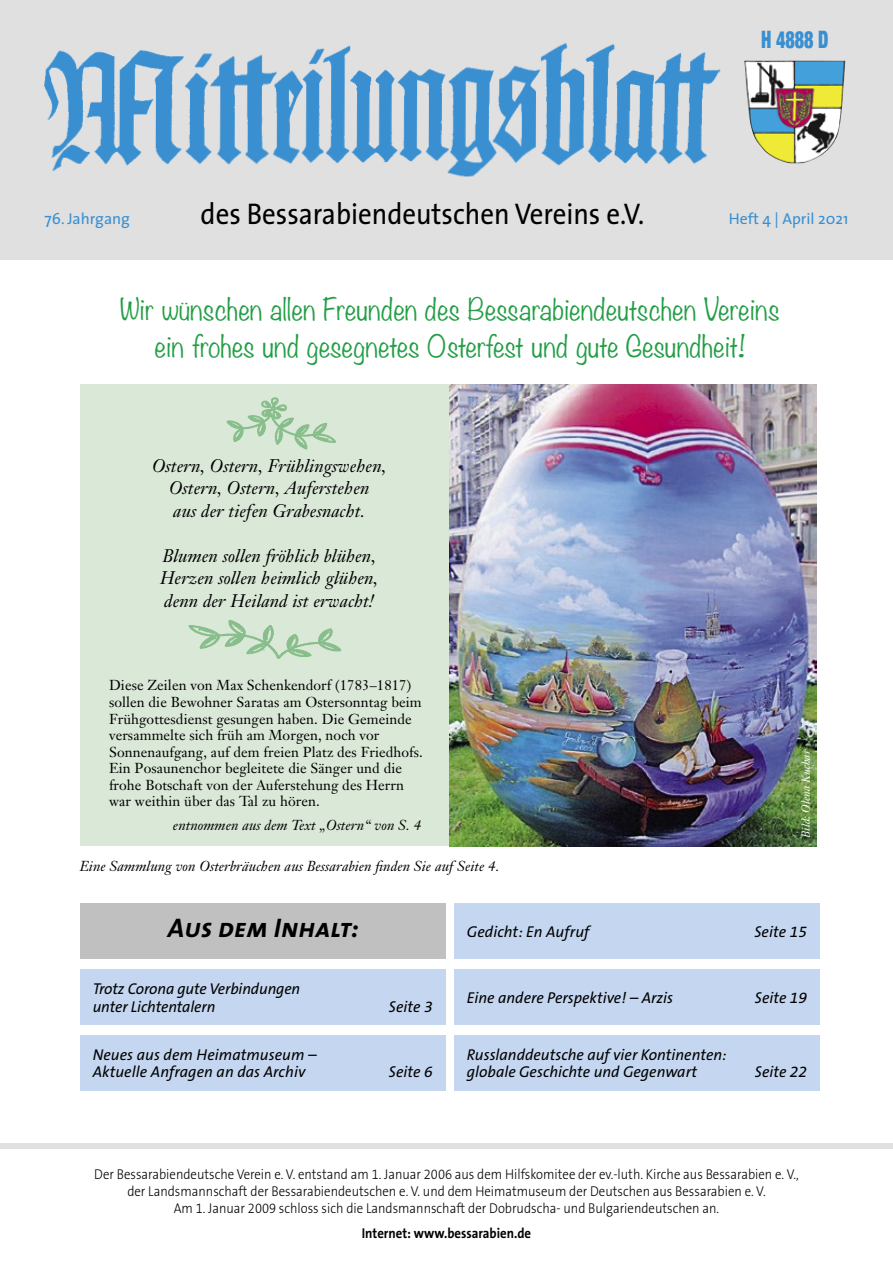
<style>
.page{position:relative;width:893px;height:1263px;background:#fff}
.page>*{position:absolute;margin:0;border:0;box-sizing:border-box;transform-origin:0 0}
.t1{font:30px "The Sans";color:#000;scale:.9 1}
.t2{font:300 27px/36.8px "Noteworthy";letter-spacing:.005em;color:#239e46;text-align:center}
.t3{font:italic 27px "The Sans Bold Caps";color:#000}
.t4{font:900 condensed 24px "Helvetica Neue";color:#398fd1;scale:.75 1}
.t5{font:italic 18px/22.5px "Janson Text";letter-spacing:.005em;color:#000;text-align:center}
.t6{font:italic 15.75px/17.2px "The Sans B5 Plain";color:#000}
.t7{font:15.75px "The Sans";color:#398fd1}
.t8{font:14.25px/16.5px "Janson Text";letter-spacing:.005em;color:#000}
.t9{font:300 14.25px/17.1px "The Sans B3";color:#000;text-align:center;scale:.9 1}
.t10{font:italic 14.25px "Janson Text";letter-spacing:.005em;color:#000}
.t11{font:700 14.25px "The Sans B7";color:#000;scale:.9 1}
.t12{font:italic 11.4px "Janson Text";letter-spacing:.005em;color:#fff}
</style>
<div class="page">
<div style="left:0;top:0;width:893px;height:260px;background:#e0e0e0"></div>
<img style="left:44px;top:42px;width:677px;height:135px">
<img style="left:744px;top:60px;width:101px;height:103px">
<div style="left:0;top:1143px;width:893px;height:6px;background:#e0e0e0"></div>
<div style="left:80px;top:904px;width:366px;height:55px;background:#c0c0c0"></div>
<div style="left:454px;top:1035px;width:366px;height:55px;background:#c5d7f0"></div>
<div style="left:454px;top:904px;width:366px;height:55px;background:#c5d7f0"></div>
<div style="left:80px;top:969px;width:366px;height:56px;background:#c5d7f0"></div>
<div style="left:80px;top:1035px;width:366px;height:55px;background:#c5d7f0"></div>
<div style="left:454px;top:969px;width:366px;height:56px;background:#c5d7f0"></div>
<div style="left:80px;top:385px;width:370px;height:461px;background:#dae8d7"></div>
<img style="left:450px;top:385px;width:366px;height:461px">
<svg style="left:189px;top:620px;width:152px;height:39px"></svg>
<svg style="left:227px;top:397px;width:109px;height:53px"></svg>
<h3 class="t4" style="left:761px;top:19px;width:91px">H 4888 D</h3>
<p class="t7" style="left:45px;top:205px;width:87px">76. Jahrgang</p>
<h1 class="t1" style="left:201px;top:189px;width:495px">des Bessarabiendeutschen Vereins e.V.</h1>
<p class="t7" style="left:729px;top:205px;width:121px">Heft 4 | April 2021</p>
<h2 class="t2" style="left:120px;top:291px;width:661px">Wir wünschen allen Freunden des Bessarabiendeutschen Vereins ein frohes und gesegnetes Osterfest und gute Gesundheit!</h2>
<p class="t5" style="left:152px;top:454px;width:236px">Ostern, Ostern, Frühlingswehen,<br>Ostern, Ostern, Auferstehen<br>aus der tiefen Grabesnacht.</p>
<p class="t5" style="left:160px;top:544px;width:220px;text-align:left">Blumen sollen fröhlich blühen,<br>Herzen sollen heimlich glühen, denn der Heiland ist erwacht!</p>
<p class="t8" style="left:109px;top:677px;width:315px">Diese Zeilen von Max Schenkendorf (1783–1817) sollen die Bewohner Saratas am Ostersonntag beim Frühgottesdienst gesungen haben. Die Gemeinde versammelte sich früh am Morgen, noch vor Sonnenaufgang, auf dem freien Platz des Friedhofs.<br>Ein Posaunenchor begleitete die Sänger und die frohe Botschaft von der Auferstehung des Herrn war weithin über das Tal zu hören.</p>
<p class="t10" style="left:173px;top:816px;width:250px">entnommen aus dem Text „Ostern“ von S. 4</p>
<p class="t10" style="left:80px;top:857px;width:421px">Eine Sammlung von Osterbräuchen aus Bessarabien finden Sie auf Seite 4.</p>
<p class="t12" style="left:799px;top:837px;width:90px;rotate:-90deg">Bild: Olena Kuchar</p>
<h2 class="t3" style="left:168px;top:905px;width:192px">Aus dem Inhalt:</h2>
<p class="t6" style="left:93px;top:981px;width:209px">Trotz Corona gute Verbindungen unter Lichtentalern</p>
<p class="t6" style="left:93px;top:1047px;width:226px">Neues aus dem Heimatmuseum –<br>Aktuelle Anfragen an das Archiv</p>
<p class="t6" style="left:389px;top:998px;width:46px">Seite 3</p>
<p class="t6" style="left:389px;top:1064px;width:46px">Seite 6</p>
<p class="t6" style="left:467px;top:924px;width:124px">Gedicht: En Aufruf</p>
<p class="t6" style="left:754px;top:924px;width:54px">Seite 15</p>
<p class="t6" style="left:467px;top:989px;width:208px">Eine andere Perspektive! – Arzis</p>
<p class="t6" style="left:755px;top:989px;width:54px">Seite 19</p>
<p class="t6" style="left:467px;top:1047px;width:261px">Russlanddeutsche auf vier Kontinenten: globale Geschichte und Gegenwart</p>
<p class="t6" style="left:755px;top:1064px;width:54px">Seite 22</p>
<p class="t9" style="left:94px;top:1166px;width:784px">Der Bessarabiendeutsche Verein e. V. entstand am 1. Januar 2006 aus dem Hilfskomitee der ev.-luth. Kirche aus Bessarabien e. V., der Landsmannschaft der Bessarabiendeutschen e. V. und dem Heimatmuseum der Deutschen aus Bessarabien e. V.<br>Am 1. Januar 2009 schloss sich die Landsmannschaft der Dobrudscha- und Bulgariendeutschen an.</p>
<p class="t11" style="left:362px;top:1225px;width:190px">Internet: www.bessarabien.de</p>
</div>
